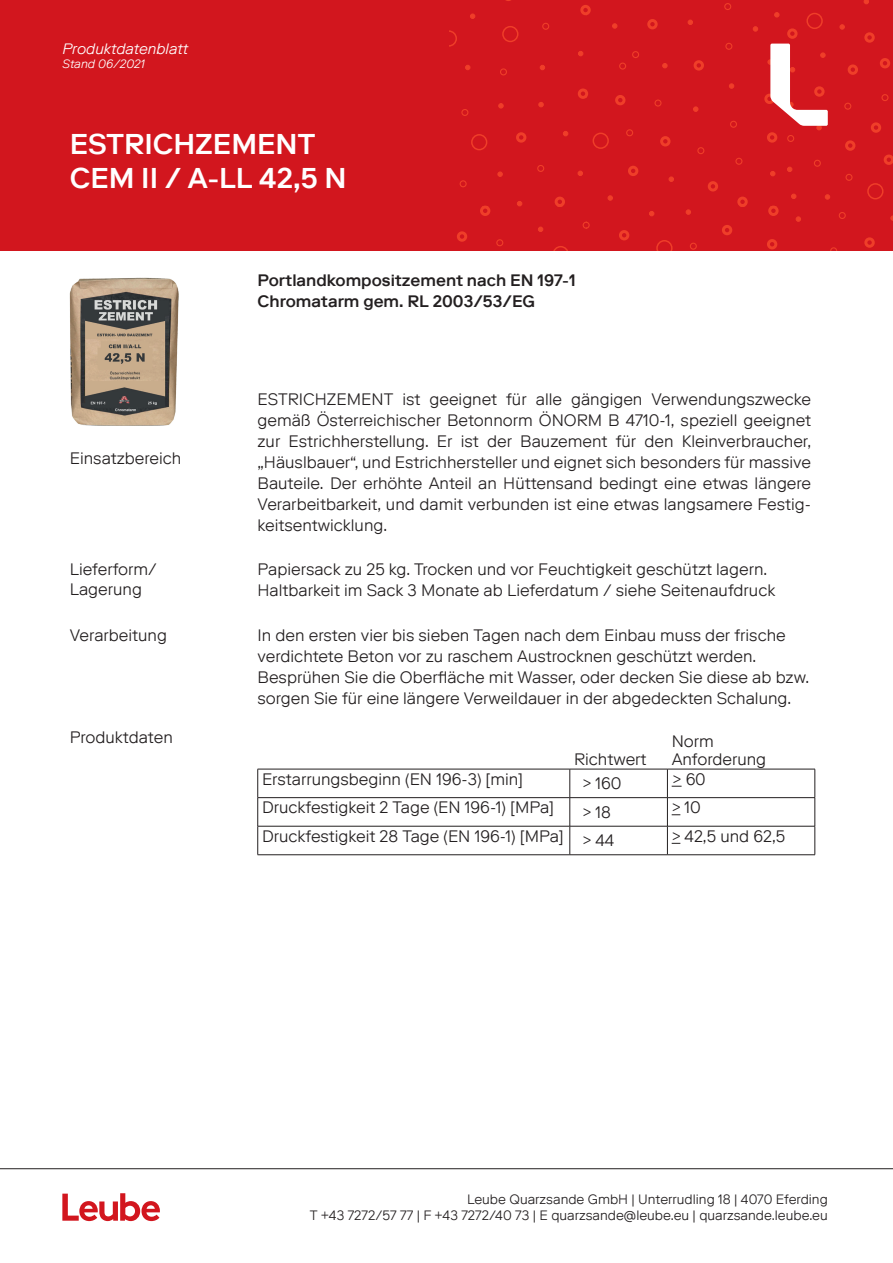
<style>
.page{position:relative;width:893px;height:1263px;background:#fff}
.page>*{position:absolute;margin:0;border:0;box-sizing:border-box;transform-origin:0 0}
.t1{font:500 28.5px/34.2px "Riforma LLTT";color:#fff}
.t2{font:300 16.5px/21px "Riforma LLTT";color:#231f20}
.t3{font:500 16.5px/21px "Riforma LLTT";color:#231f20}
.t4{font:italic 300 15px "Riforma LLTT";color:#fff}
.t5{font:300 13.5px/16.2px "Riforma LLTT";color:#231f20;text-align:right}
.t6{font:italic 300 12px "Riforma LLTT";color:#fff}
</style>
<div class="page">
<div style="left:0;top:0;width:893px;height:251px;background:#d2161e"></div>
<svg style="left:770px;top:44px;width:58px;height:82px"></svg>
<svg style="left:62px;top:1193px;width:98px;height:28px"></svg>
<hr style="left:0;top:1168px;width:893px;height:1px;background:#231f20">
<hr style="left:258px;top:769px;width:312px;height:1px;background:#231f20">
<hr style="left:570px;top:769px;width:97px;height:1px;background:#231f20">
<hr style="left:667px;top:769px;width:148px;height:1px;background:#231f20">
<hr style="left:258px;top:797px;width:312px;height:1px;background:#231f20">
<hr style="left:570px;top:797px;width:97px;height:1px;background:#231f20">
<hr style="left:667px;top:797px;width:148px;height:1px;background:#231f20">
<hr style="left:258px;top:826px;width:312px;height:1px;background:#231f20">
<svg style="left:257px;top:769px;width:1px;height:85px"></svg>
<hr style="left:570px;top:826px;width:97px;height:1px;background:#231f20">
<svg style="left:570px;top:769px;width:1px;height:85px"></svg>
<hr style="left:667px;top:826px;width:148px;height:1px;background:#231f20">
<svg style="left:815px;top:769px;width:1px;height:85px"></svg>
<hr style="left:258px;top:854px;width:312px;height:1px;background:#231f20">
<hr style="left:570px;top:854px;width:97px;height:1px;background:#231f20">
<hr style="left:667px;top:854px;width:148px;height:1px;background:#231f20">
<svg style="left:667px;top:769px;width:15px;height:85px"></svg>
<img style="left:69px;top:277px;width:110px;height:148px">
<p class="t4" style="left:62px;top:39px;width:127px">Produktdatenblatt</p>
<p class="t6" style="left:62px;top:57px;width:84px">Stand 06/2021</p>
<h1 class="t1" style="left:70px;top:126px;width:278px">ESTRICHZEMENT<br>CEM II / A-LL 42,5 N</h1>
<p class="t2" style="left:70px;top:447px;width:113px">Einsatzbereich</p>
<p class="t3" style="left:258px;top:269px;width:320px">Portlandkompositzement nach EN 197-1<br>Chromatarm gem. RL 2003/53/EG</p>
<p class="t2" style="left:258px;top:388px;width:555px;text-align:justify">ESTRICHZEMENT ist geeignet für alle gängigen Verwendungszwecke gemäß Österreichischer Betonnorm ÖNORM B 4710-1, speziell geeignet zur Estrichherstellung. Er ist der Bauzement für den Kleinverbraucher, „Häuslbauer“, und Estrichhersteller und eignet sich besonders für massive Bauteile. Der erhöhte Anteil an Hüttensand bedingt eine etwas längere Verarbeitbarkeit, und damit verbunden ist eine etwas langsamere Festig&shy;keitsentwicklung.</p>
<p class="t2" style="left:70px;top:559px;width:89px;line-height:19.8px">Lieferform/<br>Lagerung</p>
<p class="t2" style="left:258px;top:559px;width:519px">Papiersack zu 25 kg. Trocken und vor Feuchtigkeit geschützt lagern.<br>Haltbarkeit im Sack 3 Monate ab Lieferdatum / siehe Seitenaufdruck</p>
<p class="t2" style="left:70px;top:624px;width:99px">Verarbeitung</p>
<p class="t2" style="left:258px;top:624px;width:553px">In den ersten vier bis sieben Tagen nach dem Einbau muss der frische verdichtete Beton vor zu raschem Austrocknen geschützt werden.<br>Besprühen Sie die Oberfläche mit Wasser, oder decken Sie diese ab bzw. sorgen Sie für eine längere Verweildauer in der abgedeckten Schalung.</p>
<p class="t2" style="left:70px;top:726px;width:105px">Produktdaten</p>
<p class="t2" style="left:574px;top:748px;width:74px">Richtwert</p>
<p class="t2" style="left:672px;top:732px;width:96px;line-height:18px">Norm<br>Anforderung</p>
<p class="t2" style="left:262px;top:768px;width:263px">Erstarrungsbeginn (EN 196-3) [min]</p>
<p class="t2" style="left:583px;top:773px;width:40px">&gt; 160</p>
<p class="t2" style="left:672px;top:768px;width:35px">&gt; 60</p>
<p class="t2" style="left:262px;top:797px;width:293px">Druckfestigkeit 2 Tage (EN 196-1) [MPa]</p>
<p class="t2" style="left:583px;top:801px;width:30px">&gt; 18</p>
<p class="t2" style="left:672px;top:797px;width:31px">&gt; 10</p>
<p class="t2" style="left:262px;top:825px;width:354px">Druckfestigkeit 28 Tage (EN 196-1) [MPa] &gt; 44</p>
<p class="t2" style="left:672px;top:825px;width:115px">&gt; 42,5 und 62,5</p>
<p class="t5" style="left:310px;top:1191px;width:519px">Leube Quarzsande GmbH | Unterrudling 18 | 4070 Eferding<br>T +43 7272/57 77 | F +43 7272/40 73 | E quarzsande@leube.eu | quarzsande.leube.eu</p>
</div>
